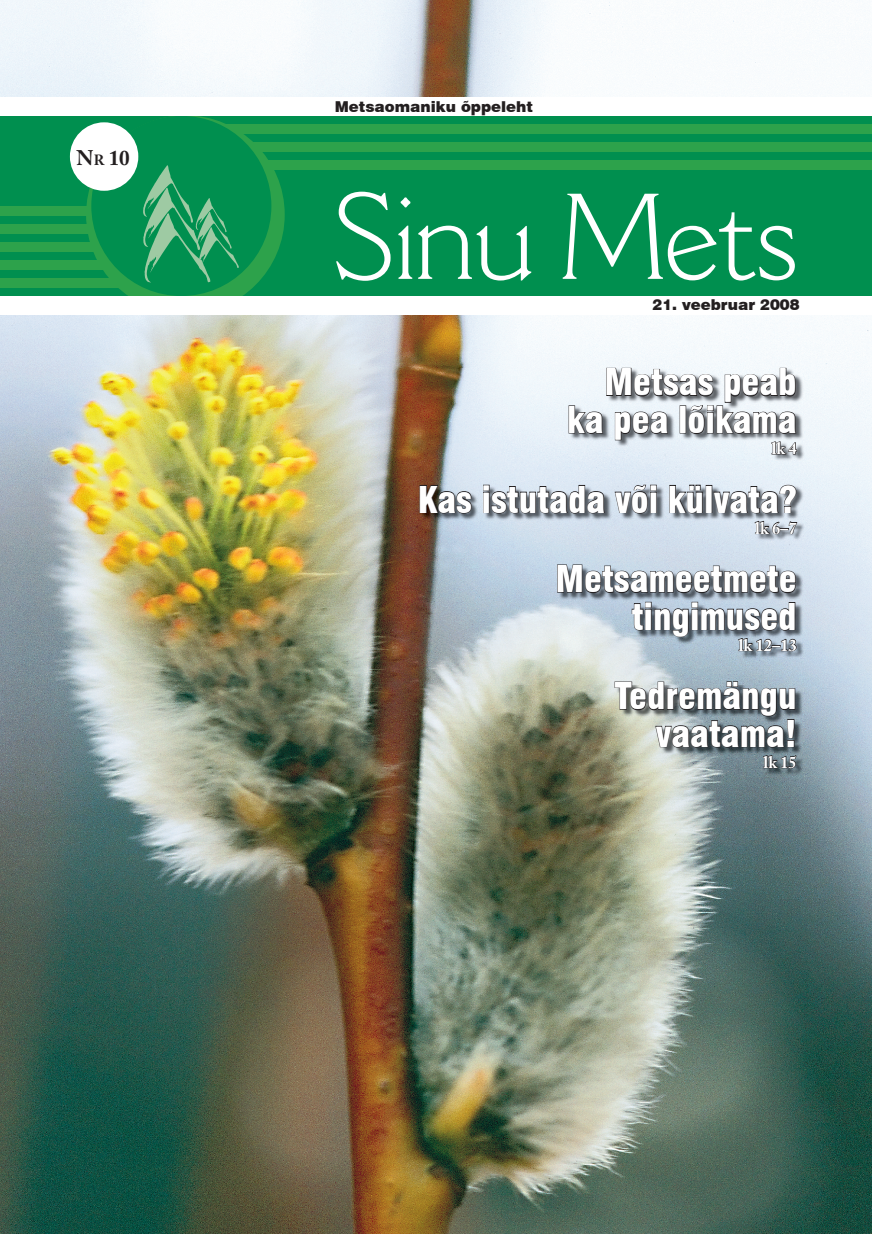
<style>
.page{position:relative;width:872px;height:1234px;background:#fff}
.page>*{position:absolute;margin:0;border:0;box-sizing:border-box;transform-origin:0 0}
.t1{font:300 120px "Cantoria MT Std";letter-spacing:-.025em;color:#fff}
.t2{font:900 condensed 36px/37.5px "Swiss 721 BT";color:#fff;text-align:right}
.t3{font:700 21px "Adobe Caslon Pro";color:#231f20}
.t4{font:700 16.5px "Adobe Caslon Pro";color:#fff}
.t5{font:900 15px "Swiss 721 BT";color:#231f20}
.s1{font-size:14.7px}
</style>
<div class="page">
<img style="left:0;top:0;width:833px;height:97px">
<img style="left:0;top:315px;width:872px;height:918px">
<div style="left:0;top:116px;width:872px;height:180px;background:#008f4f"></div>
<div style="left:0;top:206px;width:169px;height:9px;background:#2da24b"></div>
<div style="left:0;top:224px;width:169px;height:9px;background:#2da24b"></div>
<div style="left:0;top:242px;width:169px;height:9px;background:#2da24b"></div>
<div style="left:0;top:260px;width:169px;height:9px;background:#2da24b"></div>
<div style="left:0;top:278px;width:169px;height:9px;background:#2da24b"></div>
<div style="left:86px;top:115px;width:199px;height:199px;background:#2da24b;border-radius:50%"></div>
<div style="left:257px;top:160px;width:615px;height:10px;background:#2da24b"></div>
<div style="left:234px;top:142px;width:638px;height:10px;background:#2da24b"></div>
<div style="left:211px;top:124px;width:661px;height:10px;background:#2da24b"></div>
<div style="left:91px;top:116px;width:180px;height:180px;background:#008f4f;border-radius:50%"></div>
<div style="left:0;top:296px;width:872px;height:18px;background:#fff"></div>
<div style="left:0;top:98px;width:872px;height:18px;background:#fff"></div>
<svg style="left:143px;top:165px;width:96px;height:117px"></svg>
<div style="left:70px;top:122px;width:68px;height:69px;background:#fff;border-radius:50%"></div>
<img style="left:420px;top:368px;width:385px;height:408px">
<svg style="left:568px;top:366px;width:229px;height:88px"></svg>
<svg style="left:419px;top:484px;width:53px;height:29px;background:#676363"></svg>
<svg style="left:483px;top:484px;width:122px;height:30px;background:#848b93"></svg>
<svg style="left:614px;top:484px;width:43px;height:29px"></svg>
<svg style="left:669px;top:484px;width:34px;height:29px"></svg>
<div style="left:706px;top:485px;width:6px;height:28px;border:1px solid #231f20"></div>
<svg style="left:713px;top:484px;width:83px;height:29px;background:#8b9198"></svg>
<svg style="left:754px;top:520px;width:43px;height:14px"></svg>
<svg style="left:557px;top:562px;width:239px;height:31px;background:#808a94"></svg>
<svg style="left:631px;top:601px;width:166px;height:53px;background:#84919e"></svg>
<svg style="left:614px;top:681px;width:182px;height:87px;background:#7d8788"></svg>
<p class="t3" style="left:77px;top:145px;width:55px">N<span class="s1">R</span> 10</p>
<p class="t5" style="left:335px;top:97px;width:200px">Metsaomaniku õppeleht</p>
<h1 class="t1" style="left:330px;top:164px;width:471px">Sinu Mets</h1>
<p class="t5" style="left:652px;top:295px;width:149px">21. veebruar 2008</p>
<p class="t2" style="left:567px;top:363px;width:231px">Metsas peab ka pea lõikama</p>
<p class="t4" style="left:772px;top:438px;width:26px">lk 4</p>
<p class="t2" style="left:418px;top:480px;width:380px">Kas istutada või külvata?</p>
<p class="t4" style="left:755px;top:518px;width:43px">lk 6–7</p>
<p class="t2" style="left:555px;top:560px;width:243px">Metsameetmete tingimused</p>
<p class="t4" style="left:739px;top:635px;width:59px">lk 12–13</p>
<p class="t2" style="left:614px;top:677px;width:184px">Tedremängu vaatama!</p>
<p class="t4" style="left:763px;top:752px;width:35px">lk 15</p>
</div>
